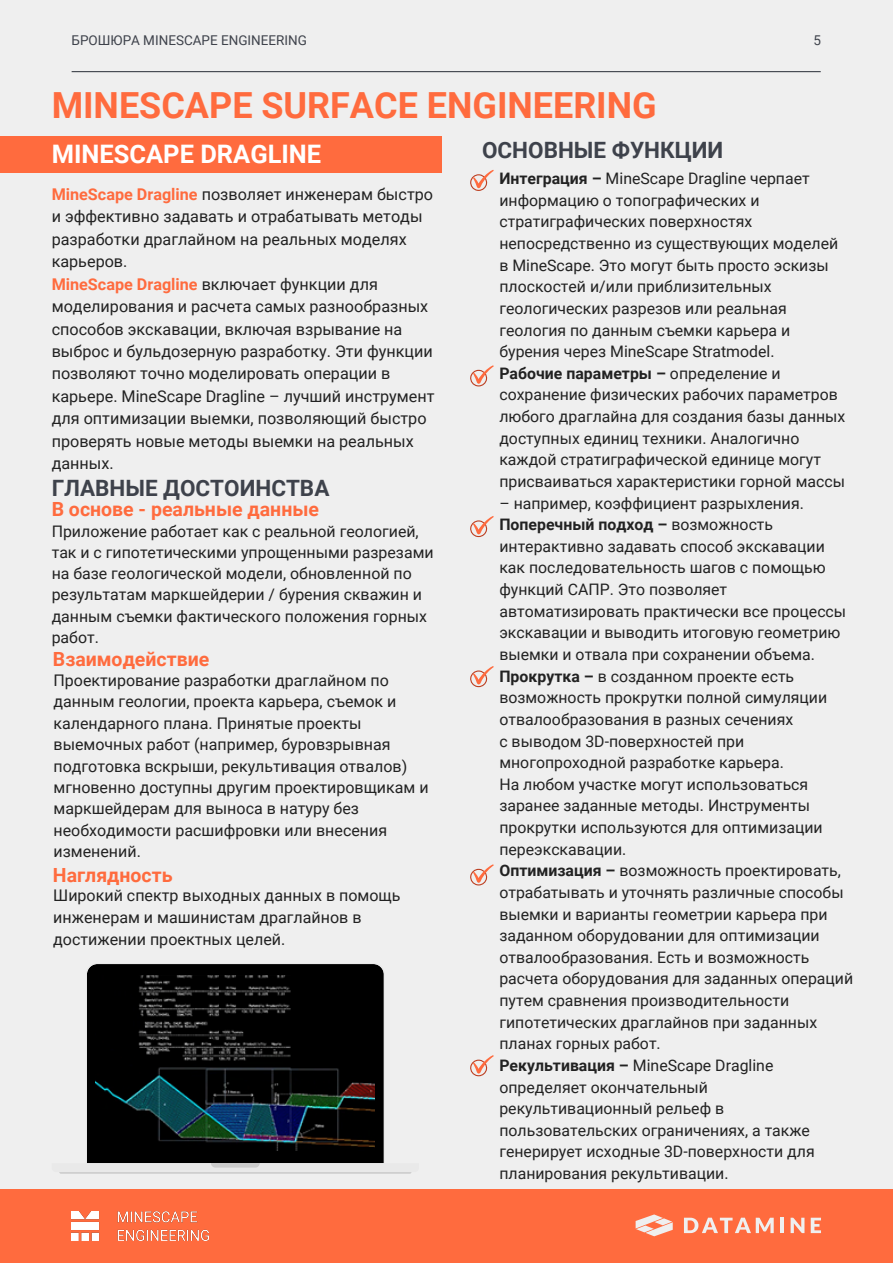
<style>
.page{position:relative;width:893px;height:1264px;background:#fff}
.page>*{position:absolute;margin:0;border:0;box-sizing:border-box;transform-origin:0 0}
.t1{font:700 36px "Roboto";color:#ff6b3e}
.t2{font:700 25.5px "Roboto";color:#fff}
.t3{font:700 22.5px "Roboto";color:#3e424b}
.t4{font:700 19.5px "Roboto";color:#ff6b3e}
.t5{font:16.2px/22.5px "Roboto";color:#222}
.t6{font:16.05px/21.3px "Roboto";color:#222}
.t7{font:15.9px/21.6px "Roboto";color:#222}
.t8{font:13.5px "Roboto";color:#3e424b}
.s1{font-weight:700;color:#ff6b3e}
.s2{font-weight:700}
</style>
<div class="page">
<div style="left:0;top:0;width:892px;height:1262px;background:#efefef"></div>
<div style="left:0;top:136px;width:441px;height:37px;background:#ff6b3e"></div>
<svg style="left:470px;top:170px;width:23px;height:21px"></svg>
<svg style="left:470px;top:365px;width:23px;height:21px"></svg>
<svg style="left:470px;top:516px;width:23px;height:21px"></svg>
<svg style="left:470px;top:666px;width:23px;height:21px"></svg>
<svg style="left:470px;top:864px;width:23px;height:21px"></svg>
<svg style="left:470px;top:1055px;width:23px;height:21px"></svg>
<div style="left:87px;top:964px;width:297px;height:199px;background:#000"></div>
<svg style="left:59px;top:1163px;width:352px;height:10px"></svg>
<img style="left:96px;top:975px;width:278px;height:175px">
<div style="left:0;top:1189px;width:892px;height:73px;background:#ff6b3e"></div>
<svg style="left:684px;top:1217px;width:89px;height:16px"></svg>
<hr style="left:780px;top:1217px;width:4px;height:15px;background:#efefef">
<svg style="left:790px;top:1217px;width:14px;height:16px"></svg>
<svg style="left:810px;top:1217px;width:11px;height:16px"></svg>
<svg style="left:635px;top:1214px;width:37px;height:22px"></svg>
<img style="left:72px;top:1211px;width:137px;height:28px">
<hr style="left:72px;top:71px;width:748px;height:1px;background:#3e424b">
<p class="t8" style="left:72px;top:33px;width:237px">БРОШЮРА MINESCAPE ENGINEERING</p>
<p class="t8" style="left:813px;top:33px;width:9px">5</p>
<p class="t1" style="left:52px;top:85px;width:606px">MINESCAPE SURFACE ENGINEERING</p>
<p class="t2" style="left:52px;top:139px;width:271px">MINESCAPE DRAGLINE</p>
<p class="t5" style="left:52px;top:183px;width:383px"><span class="s1">MineScape Dragline</span> позволяет инженерам быстро и эффективно задавать и отрабатывать методы разработки драглай ном на реальных моделях карьеров.</p>
<p class="t5" style="left:52px;top:273px;width:384px"><span class="s1">MineScape Dragline</span> включает функции для моделирования и расчета самых разнообразных способов экскавации, включая взрывание на выброс и бульдозерную разработку. Эти функции позволяют точно моделировать операции в карьере. MineScape Dragline – лучший инструмент для оптимизации выемки, позволяющий быстро проверять новые методы выемки на реальных данных.</p>
<p class="t3" style="left:52px;top:475px;width:279px">ГЛАВНЫЕ ДОСТОИНСТВА</p>
<p class="t4" style="left:52px;top:498px;width:269px">В основе - реальные данные</p>
<p class="t7" style="left:52px;top:520px;width:383px;line-height:21.1px">Приложение работает как с реальной геологией, так и с гипотетическими упрощенными разрезами на базе геологической модели, обновленной по результатам маркшейдерии / бурения скважин и данным съемки фактического положения горных работ.</p>
<p class="t4" style="left:53px;top:647px;width:158px">Взаимодействие</p>
<p class="t6" style="left:54px;top:670px;width:376px">Проектирование разработки драглай ном по данным геологии, проекта карьера, съемок и календарного плана. Принятые проекты выемочных работ (например, буровзрывная подготовка вскрыши, рекультивация отвалов) мгновенно доступны другим проектировщикам и маркшейдерам для выноса в натуру без необходимости расшифровки или внесения изменений.</p>
<p class="t4" style="left:53px;top:864px;width:121px">Наглядность</p>
<p class="t6" style="left:53px;top:884px;width:349px;line-height:21.9px">Широкий спектр выходных данных в помощь инженерам и машинистам драглайнов в достижении проектных целей .</p>
<p class="t3" style="left:482px;top:137px;width:243px">ОСНОВНЫЕ ФУНКЦИИ</p>
<p class="t7" style="left:499px;top:168px;width:334px"><span class="s2">Интеграция –</span> MineScape Dragline черпает информацию о топографических и стратиграфических поверхностях непосредственно из существующих моделей</p>
<p class="t7" style="left:499px;top:254px;width:331px">в MineScape. Это могут быть просто эскизы плоскостей и/или приблизительных геологических разрезов или реальная геология по данным съемки карьера и бурения через MineScape Stratmodel.</p>
<p class="t7" style="left:499px;top:362px;width:347px"><span class="s2">Рабочие параметры –</span> определение и сохранение физических рабочих параметров любого драглай на для создания базы данных доступных единиц техники. Аналогично каждой стратиграфической единице могут присваиваться характеристики горной массы</p>
<p class="t7" style="left:499px;top:492px;width:306px">– например, коэффициент разрыхления.</p>
<p class="t7" style="left:499px;top:514px;width:348px"><span class="s2">Поперечный подход –</span> возможность интерактивно задавать способ экскавации как последовательность шагов с помощью функций САПР. Это позволяет автоматизировать практически все процессы экскавации и выводить итоговую геометрию выемки и отвала при сохранении объема.</p>
<p class="t7" style="left:499px;top:665px;width:329px"><span class="s2">Прокрутка –</span> в созданном проекте есть возможность прокрутки полной симуляции отвалообразования в разных сечениях</p>
<p class="t7" style="left:499px;top:730px;width:286px">с выводом 3D-поверхностей при многопроходной разработке карьера.</p>
<p class="t7" style="left:499px;top:773px;width:325px">На любом участке могут использоваться заранее заданные методы. Инструменты прокрутки используются для оптимизации переэкскавации.</p>
<p class="t7" style="left:499px;top:860px;width:349px"><span class="s2">Оптимизация –</span> возможность проектировать, отрабатывать и уточнять различные способы выемки и варианты геометрии карьера при заданном оборудовании для оптимизации отвалообразования. Есть и возможность расчета оборудования для заданных операций путем сравнения производительности гипотетических драглай нов при заданных планах горных работ.</p>
<p class="t7" style="left:499px;top:1054px;width:317px"><span class="s2">Рекультивация –</span> MineScape Dragline определяет окончательный рекультивационный рельеф в пользовательских ограничениях, а также генерирует исходные 3D-поверхности для планирования рекультивации.</p>
</div>
